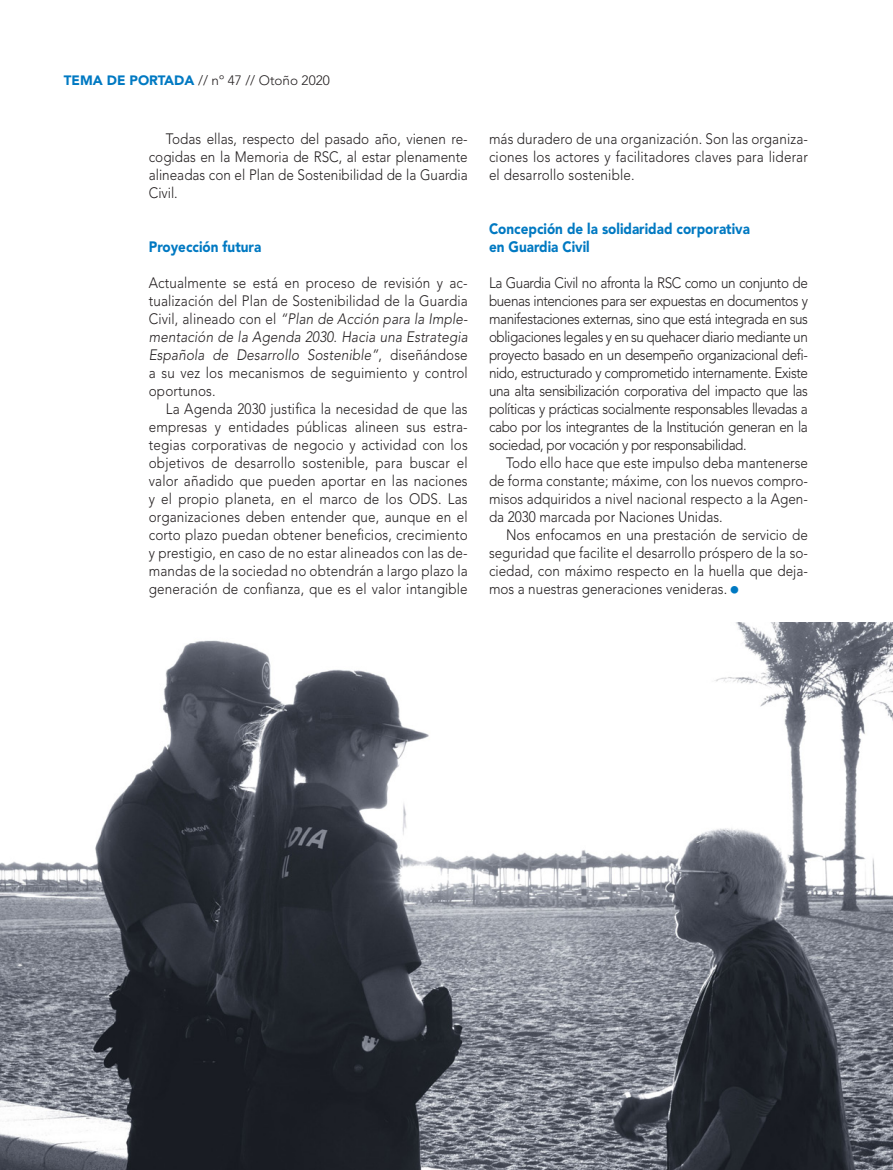
<style>
.page{position:relative;width:893px;height:1170px;background:#fff}
.page>*{position:absolute;margin:0;border:0;box-sizing:border-box;transform-origin:0 0}
.t1{font:300 15px/18px "Avenir LT Std";color:#231f20;text-align:justify;scale:.9 1}
.t2{font:900 15px/18px "Avenir LT Std";color:#0079c2;scale:.9 1}
.t3{font:300 13.5px "Avenir LT Std";color:#231f20}
.s1{font-weight:900;color:#0079c2}
.s2{font-style:italic}
</style>
<div class="page">
<img style="left:0;top:622px;width:893px;height:547px">
<p class="t3" style="left:64px;top:72px;width:267px"><span class="s1">TEMA DE PORTADA</span> // nº 47 // Otoño 2020</p>
<p class="t1" style="left:149px;top:130px;width:356px;text-indent:17px">Todas ellas, respecto del pasado año, vienen re&shy;cogidas en la Memoria de RSC, al estar plenamente alineadas con el Plan de Sostenibilidad de la Guardia Civil.</p>
<p class="t2" style="left:149px;top:238px;width:126px">Proyección futura</p>
<p class="t1" style="left:149px;top:274px;width:356px">Actualmente se está en proceso de revisión y ac&shy;tualización del Plan de Sostenibilidad de la Guardia Civil, alineado con el <span class="s2">“Plan de Acción para la Imple&shy;mentación de la Agenda 2030. Hacia una Estrategia Española de Desarrollo Sostenible”</span>, diseñándose a su vez los mecanismos de seguimiento y control oportunos.</p>
<p class="t1" style="left:149px;top:400px;width:356px;text-indent:17px">La Agenda 2030 justifica la necesidad de que las empresas y entidades públicas alineen sus estra&shy;tegias corporativas de negocio y actividad con los objetivos de desarrollo sostenible, para buscar el valor añadido que pueden aportar en las naciones y el propio planeta, en el marco de los ODS. Las organizaciones deben entender que, aunque en el corto plazo puedan obtener beneficios, crecimiento y prestigio, en caso de no estar alineados con las de&shy;mandas de la sociedad no obtendrán a largo plazo la generación de confianza, que es el valor intangible</p>
<p class="t1" style="left:489px;top:130px;width:356px">más duradero de una organización. Son las organiza&shy;ciones los actores y facilitadores claves para liderar el desarrollo sostenible.</p>
<p class="t2" style="left:489px;top:220px;width:291px">Concepción de la solidaridad corporativa en Guardia Civil</p>
<p class="t1" style="left:489px;top:274px;width:356px">La Guardia Civil no afronta la RSC como un conjunto de buenas intenciones para ser expuestas en documentos y manifestaciones externas, sino que está integrada en sus obligaciones legales y en su quehacer diario mediante un proyecto basado en un desempeño organizacional defi&shy;nido, estructurado y comprometido internamente. Existe una alta sensibilización corporativa del impacto que las políticas y prácticas socialmente responsables llevadas a cabo por los integrantes de la Institución generan en la sociedad, por vocación y por responsabilidad.</p>
<p class="t1" style="left:489px;top:454px;width:356px;text-indent:17px">Todo ello hace que este impulso deba mantenerse de forma constante; máxime, con los nuevos compro&shy;misos adquiridos a nivel nacional respecto a la Agen&shy;da 2030 marcada por Naciones Unidas.</p>
<p class="t1" style="left:489px;top:526px;width:356px;text-indent:17px">Nos enfocamos en una prestación de servicio de seguridad que facilite el desarrollo próspero de la so&shy;ciedad, con máximo respecto en la huella que deja&shy;mos a nuestras generaciones venideras. <sup>■</sup></p>
</div>
